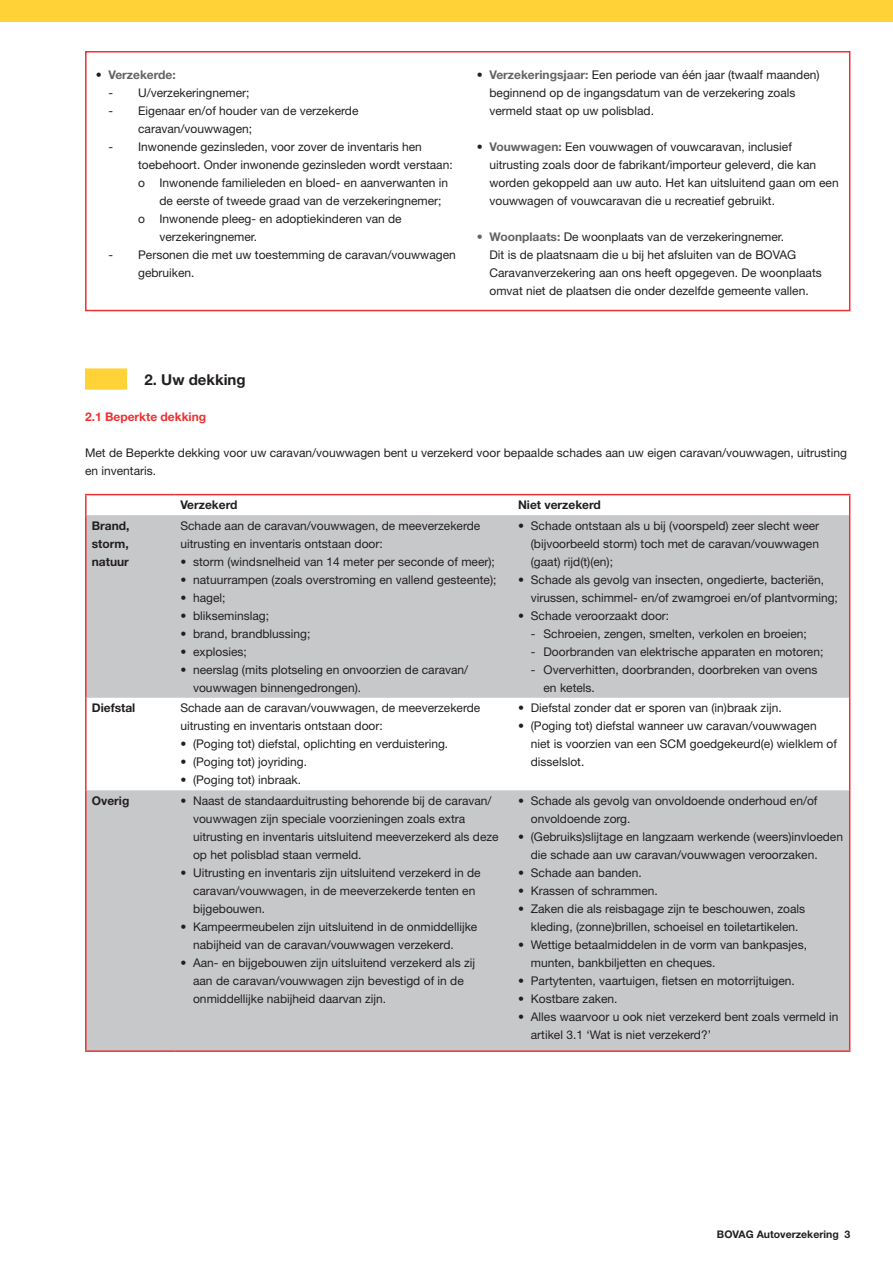
<style>
.page{position:relative;width:893px;height:1263px;background:#fff}
.page>*{position:absolute;margin:0;border:0;box-sizing:border-box;transform-origin:0 0}
.t1{font:700 15px "Helvetica Neue LT Std";color:#231f20}
.t2{font:12px/18px "Helvetica Neue LT Std";color:#231f20}
.t3{font:700 12px/18px "Helvetica Neue LT Std";color:#231f20;text-align:justify}
.t4{font:700 12px "Helvetica Neue LT Std";color:#ee3030}
.t5{font:700 12px "Helvetica Neue LT Std";color:#636366}
.t6{font:700 10.5px "Helvetica Neue LT Std";color:#231f20}
.s1{color:#231f20}
.s2{font-weight:700}
.s3{font-weight:700;color:#636366}
</style>
<div class="page">
<div style="left:0;top:0;width:893px;height:21px;background:#ffd238"></div>
<div style="left:85px;top:51px;width:765px;height:260px;border:2px solid #ee3030"></div>
<svg style="left:87px;top:515px;width:762px;height:535px;fill:#c7c8ca"></svg>
<hr style="left:174px;top:494px;width:338px;height:1px;background:#ee3030">
<hr style="left:512px;top:494px;width:338px;height:1px;background:#ee3030">
<svg style="left:849px;top:495px;width:1px;height:20px"></svg>
<hr style="left:849px;top:515px;width:1px;height:183px;background:#ee3030">
<hr style="left:849px;top:698px;width:1px;height:92px;background:#ee3030">
<hr style="left:849px;top:790px;width:1px;height:260px;background:#ee3030">
<hr style="left:174px;top:1050px;width:338px;height:2px;background:#ee3030">
<hr style="left:512px;top:1050px;width:338px;height:2px;background:#ee3030">
<hr style="left:85px;top:494px;width:89px;height:1px;background:#ee3030">
<hr style="left:85px;top:495px;width:2px;height:20px;background:#ee3030">
<hr style="left:85px;top:515px;width:2px;height:183px;background:#ee3030">
<hr style="left:85px;top:698px;width:2px;height:92px;background:#ee3030">
<hr style="left:85px;top:790px;width:2px;height:260px;background:#ee3030">
<hr style="left:85px;top:1050px;width:89px;height:2px;background:#ee3030">
<div style="left:85px;top:368px;width:42px;height:22px;background:#ffd238"></div>
<p class="t5" style="left:96px;top:67px;width:82px"><span class="s1">•</span> Verzekerde:</p>
<p class="t2" style="left:108px;top:83px;width:143px">- U/verzekeringnemer;</p>
<p class="t2" style="left:138px;top:101px;width:222px;text-indent:-30px">- Eigenaar en/of houder van de verzekerde caravan/vouwwagen;</p>
<p class="t2" style="left:108px;top:137px;width:315px">- Inwonende gezinsleden, voor zover de inventaris hen</p>
<p class="t2" style="left:138px;top:155px;width:316px">toebehoort. Onder inwonende gezinsleden wordt verstaan:</p>
<p class="t2" style="left:138px;top:173px;width:311px">o Inwonende familieleden en bloed- en aanverwanten in</p>
<p class="t2" style="left:159px;top:191px;width:284px">de eerste of tweede graad van de verzekeringnemer;</p>
<p class="t2" style="left:138px;top:209px;width:265px">o Inwonende pleeg- en adoptiekinderen van de</p>
<p class="t2" style="left:159px;top:227px;width:99px">verzekeringnemer.</p>
<p class="t2" style="left:138px;top:245px;width:319px;text-indent:-30px">- Personen die met uw toestemming de caravan/vouwwagen gebruiken.</p>
<p class="t2" style="left:489px;top:65px;width:332px;text-indent:-13px"><span class="s2">•</span> <span class="s3">Verzekeringsjaar:</span> Een periode van één jaar (twaalf maanden) beginnend op de ingangsdatum van de verzekering zoals vermeld staat op uw polisblad.</p>
<p class="t2" style="left:489px;top:137px;width:351px;text-indent:-13px"><span class="s2">•</span> <span class="s3">Vouwwagen:</span> Een vouwwagen of vouwcaravan, inclusief uitrusting zoals door de fabrikant/importeur geleverd, die kan worden gekoppeld aan uw auto. Het kan uitsluitend gaan om een vouwwagen of vouwcaravan die u recreatief gebruikt.</p>
<p class="t2" style="left:489px;top:227px;width:334px;text-indent:-13px"><span class="s3">• Woonplaats:</span> De woonplaats van de verzekeringnemer.<br>Dit is de plaatsnaam die u bij het afsluiten van de BOVAG Caravanverzekering aan ons heeft opgegeven. De woonplaats omvat niet de plaatsen die onder dezelfde gemeente vallen.</p>
<p class="t1" style="left:145px;top:370px;width:103px">2. Uw dekking</p>
<p class="t4" style="left:85px;top:409px;width:123px">2.1 Beperkte dekking</p>
<p class="t2" style="left:85px;top:443px;width:763px">Met de Beperkte dekking voor uw caravan/vouwwagen bent u verzekerd voor bepaalde schades aan uw eigen caravan/vouwwagen, uitrusting en inventaris.</p>
<p class="t3" style="left:180px;top:496px;width:59px">Verzekerd</p>
<p class="t3" style="left:518px;top:496px;width:84px">Niet verzekerd</p>
<p class="t3" style="left:92px;top:516px;width:39px">Brand, storm, natuur</p>
<p class="t2" style="left:180px;top:516px;width:302px">Schade aan de caravan/vouwwagen, de meeverzekerde uitrusting en inventaris ontstaan door:</p>
<p class="t2" style="left:180px;top:552px;width:316px">• storm (windsnelheid van 14 meter per seconde of meer);</p>
<p class="t2" style="left:180px;top:570px;width:318px">• natuurrampen (zoals overstroming en vallend gesteente);</p>
<p class="t2" style="left:180px;top:588px;width:47px">• hagel;</p>
<p class="t2" style="left:180px;top:606px;width:90px">• blikseminslag;</p>
<p class="t2" style="left:180px;top:624px;width:132px">• brand, brandblussing;</p>
<p class="t2" style="left:180px;top:642px;width:68px">• explosies;</p>
<p class="t2" style="left:193px;top:660px;width:277px;text-indent:-13px">• neerslag (mits plotseling en onvoorzien de caravan/ vouwwagen binnengedrongen).</p>
<p class="t3" style="left:92px;top:699px;width:45px">Diefstal</p>
<p class="t2" style="left:180px;top:699px;width:302px">Schade aan de caravan/vouwwagen, de meeverzekerde uitrusting en inventaris ontstaan door:</p>
<p class="t2" style="left:180px;top:735px;width:269px">• (Poging tot) diefstal, oplichting en verduistering.</p>
<p class="t2" style="left:180px;top:753px;width:128px">• (Poging tot) joyriding.</p>
<p class="t2" style="left:180px;top:771px;width:122px">• (Poging tot) inbraak.</p>
<p class="t3" style="left:92px;top:791px;width:39px">Overig</p>
<p class="t2" style="left:193px;top:791px;width:307px;text-indent:-13px">• Naast de standaarduitrusting behorende bij de caravan/ vouwwagen zijn speciale voorzieningen zoals extra uitrusting en inventaris uitsluitend meeverzekerd als deze op het polisblad staan vermeld.</p>
<p class="t2" style="left:193px;top:863px;width:289px;text-indent:-13px">• Uitrusting en inventaris zijn uitsluitend verzekerd in de caravan/vouwwagen, in de meeverzekerde tenten en bijgebouwen.</p>
<p class="t2" style="left:193px;top:917px;width:286px;text-indent:-13px">• Kampeermeubelen zijn uitsluitend in de onmiddellijke nabijheid van de caravan/vouwwagen verzekerd.</p>
<p class="t2" style="left:193px;top:953px;width:283px;text-indent:-13px">• Aan- en bijgebouwen zijn uitsluitend verzekerd als zij aan de caravan/vouwwagen zijn bevestigd of in de onmiddellijke nabijheid daarvan zijn.</p>
<p class="t2" style="left:531px;top:516px;width:290px;text-align:justify;text-indent:-13px">• Schade ontstaan als u bij (voorspeld) zeer slecht weer (bijvoorbeeld storm) toch met de caravan/vouwwagen (gaat) rijd(t)(en);</p>
<p class="t2" style="left:531px;top:570px;width:309px;text-indent:-13px">• Schade als gevolg van insecten, ongedierte, bacteriën, virussen, schimmel- en/of zwamgroei en/of plantvorming;</p>
<p class="t2" style="left:518px;top:606px;width:153px">• Schade veroorzaakt door:</p>
<p class="t2" style="left:531px;top:624px;width:278px">- Schroeien, zengen, smelten, verkolen en broeien;</p>
<p class="t2" style="left:531px;top:642px;width:294px">- Doorbranden van elektrische apparaten en motoren;</p>
<p class="t2" style="left:543px;top:660px;width:276px;text-indent:-13px">- Oververhitten, doorbranden, doorbreken van ovens en ketels.</p>
<p class="t2" style="left:518px;top:699px;width:265px">• Diefstal zonder dat er sporen van (in)braak zijn.</p>
<p class="t2" style="left:531px;top:717px;width:308px;text-indent:-13px">• (Poging tot) diefstal wanneer uw caravan/vouwwagen niet is voorzien van een SCM goedgekeurd(e) wielklem of disselslot.</p>
<p class="t2" style="left:531px;top:791px;width:288px;text-indent:-13px">• Schade als gevolg van onvoldoende onderhoud en/of onvoldoende zorg.</p>
<p class="t2" style="left:531px;top:827px;width:314px;text-indent:-13px">• (Gebruiks)slijtage en langzaam werkende (weers)invloeden die schade aan uw caravan/vouwwagen veroorzaken.</p>
<p class="t2" style="left:518px;top:863px;width:125px">• Schade aan banden.</p>
<p class="t2" style="left:518px;top:881px;width:141px">• Krassen of schrammen.</p>
<p class="t2" style="left:518px;top:899px;width:289px;text-align:center">• Zaken die als reisbagage zijn te beschouwen, zoals kleding, (zonne)brillen, schoeisel en toiletartikelen.</p>
<p class="t2" style="left:531px;top:935px;width:278px;text-indent:-13px">• Wettige betaalmiddelen in de vorm van bankpasjes, munten, bankbiljetten en cheques.</p>
<p class="t2" style="left:518px;top:971px;width:278px">• Partytenten, vaartuigen, fietsen en motorrijtuigen.</p>
<p class="t2" style="left:518px;top:989px;width:101px">• Kostbare zaken.</p>
<p class="t2" style="left:531px;top:1007px;width:309px;text-indent:-13px">• Alles waarvoor u ook niet verzekerd bent zoals vermeld in artikel 3.1 ‘Wat is niet verzekerd?’</p>
<p class="t6" style="left:717px;top:1228px;width:135px">BOVAG Autoverzekering 3</p>
</div>
